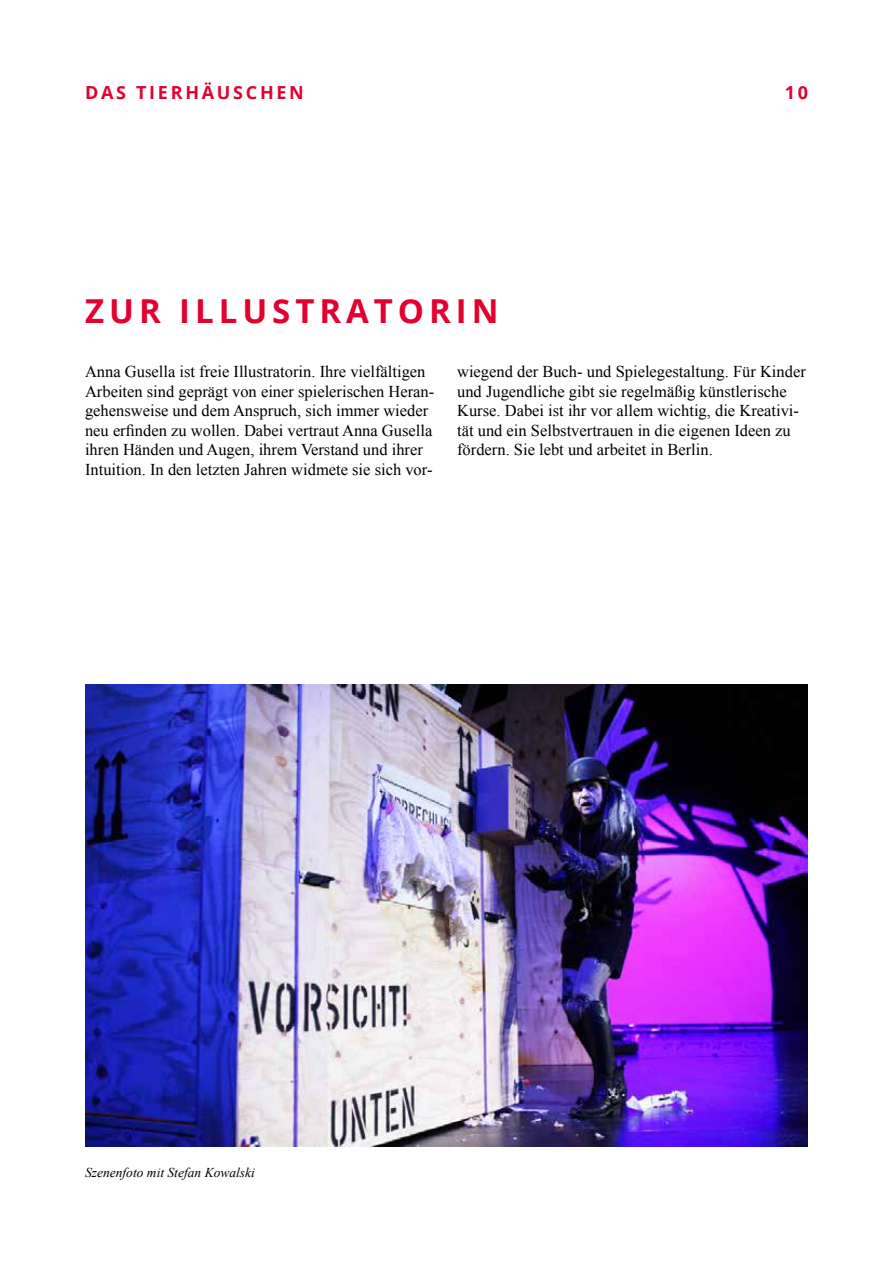
<style>
.page{position:relative;width:893px;height:1263px;background:#fff}
.page>*{position:absolute;margin:0;border:0;box-sizing:border-box;transform-origin:0 0}
.t1{font:700 33px "Open Sans";letter-spacing:.15em;color:#e20030}
.t2{font:700 18px "Open Sans";letter-spacing:.15em;color:#e20030}
.t3{font:16.5px/19.5px "Times New Roman";color:#000}
.t4{font:italic 13.5px "Times New Roman";color:#000}
</style>
<div class="page">
<img style="left:85px;top:685px;width:723px;height:461px">
<p class="t2" style="left:85px;top:80px;width:220px">DAS TIERHÄUSCHEN</p>
<p class="t2" style="left:785px;top:80px;width:25px">10</p>
<h1 class="t1" style="left:85px;top:288px;width:415px">ZUR ILLUSTRATORIN</h1>
<p class="t3" style="left:85px;top:362px;width:351px">Anna Gusella ist freie Illustratorin. Ihre vielfältigen Arbeiten sind geprägt von einer spielerischen Heran&shy;gehensweise und dem Anspruch, sich immer wieder neu erfinden zu wollen. Dabei vertraut Anna Gusella ihren Händen und Augen, ihrem Verstand und ihrer Intuition. In den letzten Jahren widmete sie sich vor-</p>
<p class="t3" style="left:457px;top:362px;width:350px">wiegend der Buch- und Spielegestaltung. Für Kinder und Jugendliche gibt sie regelmäßig künstlerische Kurse. Dabei ist ihr vor allem wichtig, die Kreativi&shy;tät und ein Selbstvertrauen in die eigenen Ideen zu fördern. Sie lebt und arbeitet in Berlin.</p>
<p class="t4" style="left:85px;top:1163px;width:171px">Szenenfoto mit Stefan Kowalski</p>
</div>
